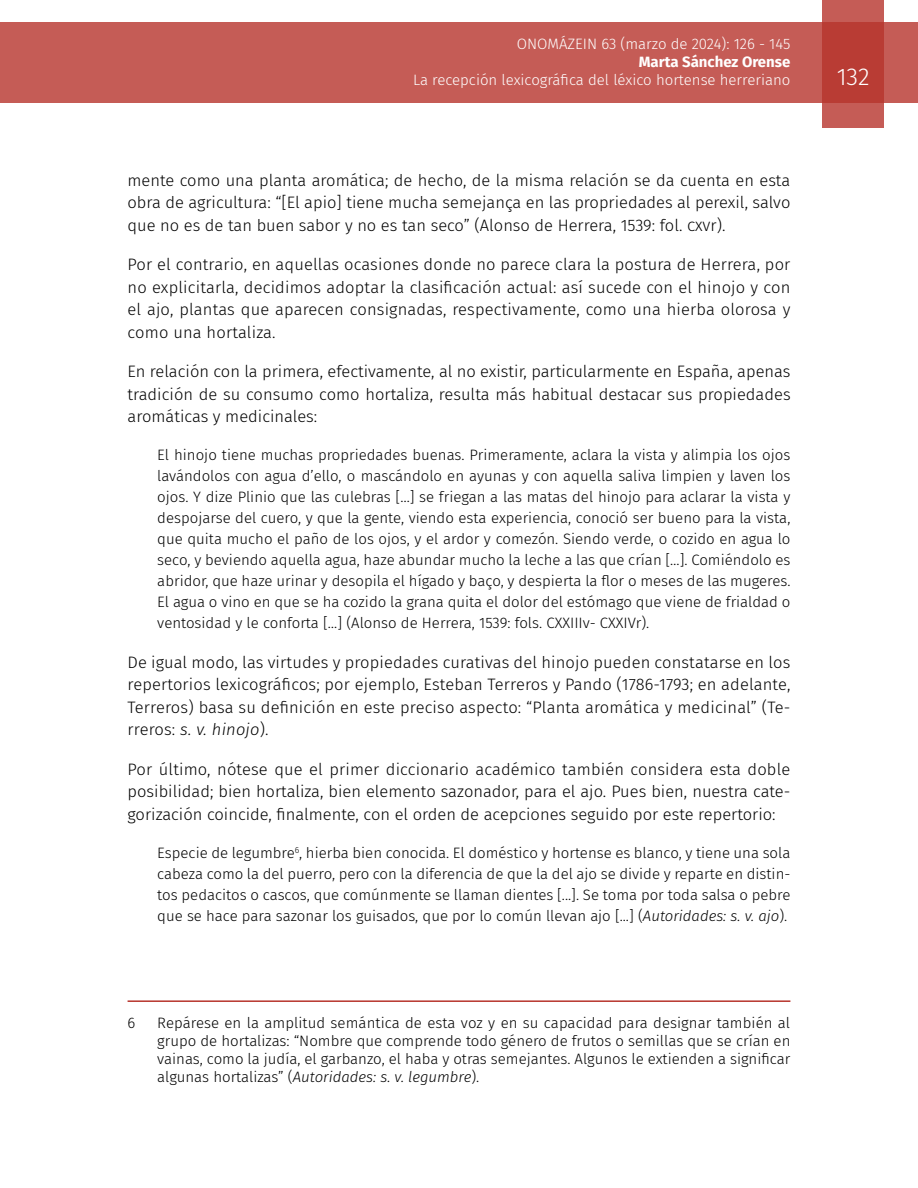
<style>
.page{position:relative;width:918px;height:1188px;background:#fff}
.page>*{position:absolute;margin:0;border:0;box-sizing:border-box;transform-origin:0 0}
.t1{font:300 24px "Fira Sans";color:#fff}
.t2{font:300 16.5px/22.5px "Fira Sans";color:#000;text-align:justify}
.t3{font:300 15px/21px "Fira Sans";color:#000;text-align:justify}
.t4{font:300 15px "Fira Sans";color:#fff}
.t5{font:700 15px "Fira Sans";color:#fff}
.s1{font-style:italic}
</style>
<div class="page">
<div style="left:0;top:23px;width:918px;height:80px;background:#c55c56"></div>
<svg style="left:822px;top:0;width:62px;height:128px;background:#bd4740"></svg>
<hr style="left:128px;top:1000px;width:662px;height:2px;background:#b7342c">
<p class="t4" style="left:517px;top:34px;width:275px">ONOMÁZEIN 63 (marzo de 2024): 126 - 145</p>
<p class="t5" style="left:639px;top:50px;width:153px">Marta Sánchez Orense</p>
<p class="t4" style="left:413px;top:70px;width:379px">La recepción lexicográfica del léxico hortense herreriano</p>
<h1 class="t1" style="left:837px;top:60px;width:34px">132</h1>
<p class="t2" style="left:128px;top:168px;width:664px">mente como una planta aromática; de hecho, de la misma relación se da cuenta en esta obra de agricultura: “[El apio] tiene mucha semejança en las propriedades al perexil, salvo que no es de tan buen sabor y no es tan seco” (Alonso de Herrera, 1539: fol. cxvr).</p>
<p class="t2" style="left:128px;top:253px;width:664px">Por el contrario, en aquellas ocasiones donde no parece clara la postura de Herrera, por no explicitarla, decidimos adoptar la clasificación actual: así sucede con el hinojo y con el ajo, plantas que aparecen consignadas, respectivamente, como una hierba olorosa y como una hortaliza.</p>
<p class="t2" style="left:128px;top:360px;width:665px">En relación con la primera, efectivamente, al no existir, particularmente en España, apenas tradición de su consumo como hortaliza, resulta más habitual destacar sus propiedades aromáticas y medicinales:</p>
<p class="t3" style="left:157px;top:444px;width:635px">El hinojo tiene muchas propriedades buenas. Primeramente, aclara la vista y alimpia los ojos lavándolos con agua d’ello, o mascándolo en ayunas y con aquella saliva limpien y laven los ojos. Y dize Plinio que las culebras […] se friegan a las matas del hinojo para aclarar la vista y despojarse del cuero, y que la gente, viendo esta experiencia, conoció ser bueno para la vista, que quita mucho el paño de los ojos, y el ardor y comezón. Siendo verde, o cozido en agua lo seco, y beviendo aquella agua, haze abundar mucho la leche a las que crían […]. Comiéndolo es abridor, que haze urinar y desopila el hígado y baço, y despierta la flor o meses de las mugeres.<br>El agua o vino en que se ha cozido la grana quita el dolor del estómago que viene de frialdad o ventosidad y le conforta […] (Alonso de Herrera, 1539: fols. CXXIIIv- CXXIVr).</p>
<p class="t2" style="left:128px;top:650px;width:664px">De igual modo, las virtudes y propiedades curativas del hinojo pueden constatarse en los repertorios lexicográficos; por ejemplo, Esteban Terreros y Pando (1786-1793; en adelante, Terreros) basa su definición en este preciso aspecto: “Planta aromática y medicinal” (Te&shy;rreros: <span class="s1">s. v. hinojo</span>).</p>
<p class="t2" style="left:128px;top:757px;width:664px">Por último, nótese que el primer diccionario académico también considera esta doble posibilidad; bien hortaliza, bien elemento sazonador, para el ajo. Pues bien, nuestra cate&shy;gorización coincide, finalmente, con el orden de acepciones seguido por este repertorio:</p>
<p class="t3" style="left:157px;top:842px;width:635px">Especie de legumbre<sup>6</sup>, hierba bien conocida. El doméstico y hortense es blanco, y tiene una sola cabeza como la del puerro, pero con la diferencia de que la del ajo se divide y reparte en distin&shy;tos pedacitos o cascos, que comúnmente se llaman dientes [...]. Se toma por toda salsa o pebre que se hace para sazonar los guisados, que por lo común llevan ajo [...] (<span class="s1">Autoridades: s. v. ajo</span>).</p>
<p class="t3" style="left:128px;top:1012px;width:9px">6</p>
<p class="t3" style="left:157px;top:1013px;width:635px;line-height:18px">Repárese en la amplitud semántica de esta voz y en su capacidad para designar también al grupo de hortalizas: “Nombre que comprende todo género de frutos o semillas que se crían en vainas, como la judía, el garbanzo, el haba y otras semejantes. Algunos le extienden a significar algunas hortalizas” (<span class="s1">Autoridades: s. v. legumbre</span>).</p>
</div>
